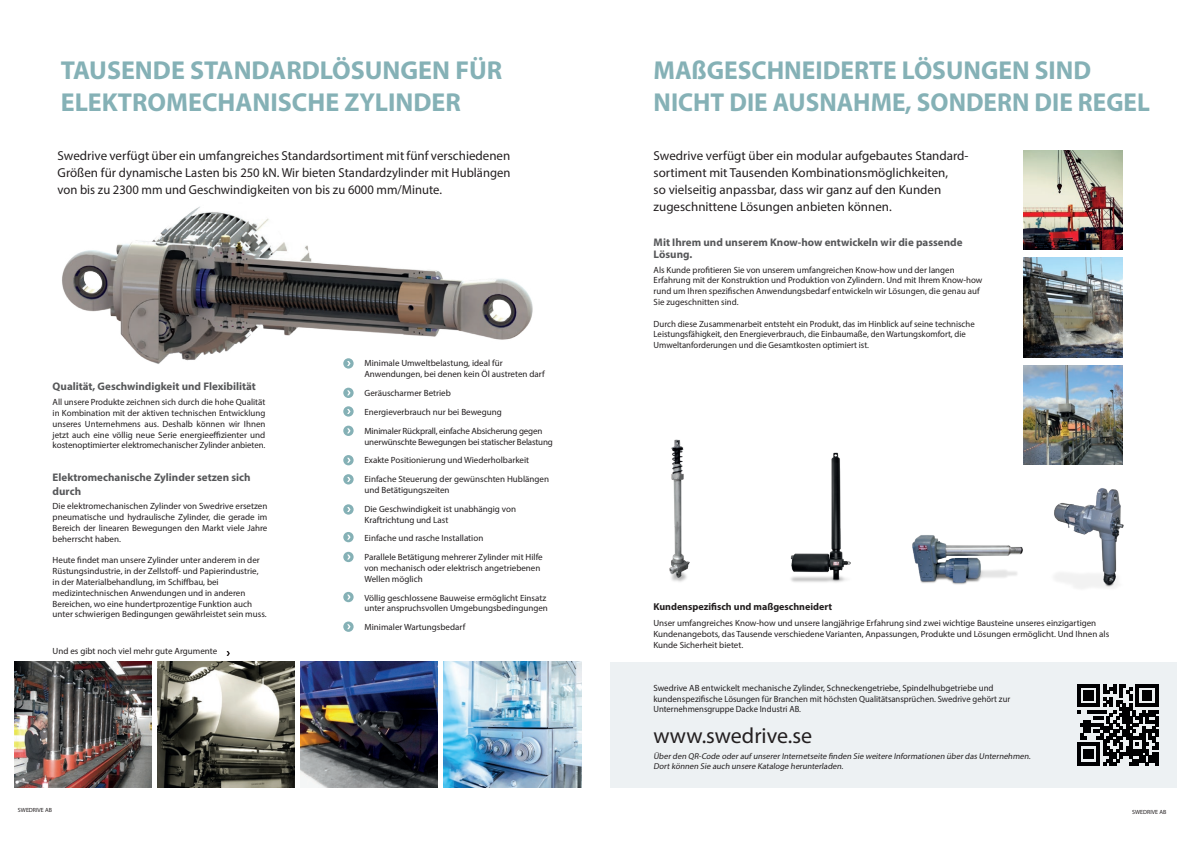
<style>
.page{position:relative;width:1191px;height:842px;background:#fff}
.page>*{position:absolute;margin:0;border:0;box-sizing:border-box;transform-origin:0 0}
.t1{font:700 26px/31.2px "Myriad Pro";color:#85b1b6}
.t2{font:22px "Myriad Pro";color:#231f20}
.t3{font:13px/17px "Myriad Pro";color:#231f20}
.t4{font:700 11px/13.2px "Myriad Pro";color:#57585a}
.t5{font:700 10px "Myriad Pro";color:#231f20}
.t6{font:9px/10.8px "Myriad Pro";color:#231f20}
.t7{font:8.5px/10px "Myriad Pro";color:#231f20}
.t8{font:6px "Myriad Pro";color:#231f20}
</style>
<div class="page">
<img style="left:62px;top:206px;width:471px;height:225px">
<img style="left:158px;top:662px;width:137px;height:126px">
<img style="left:14px;top:662px;width:137px;height:126px">
<img style="left:444px;top:662px;width:137px;height:126px">
<img style="left:301px;top:662px;width:137px;height:126px">
<div style="left:343px;top:358px;width:10px;height:11px;background:#85b1b6;border-radius:50%"></div>
<svg style="left:347px;top:361px;width:3px;height:5px"></svg>
<div style="left:343px;top:406px;width:10px;height:11px;background:#85b1b6;border-radius:50%"></div>
<svg style="left:347px;top:409px;width:3px;height:5px"></svg>
<div style="left:343px;top:388px;width:10px;height:10px;background:#85b1b6;border-radius:50%"></div>
<svg style="left:347px;top:390px;width:3px;height:5px"></svg>
<div style="left:343px;top:426px;width:10px;height:10px;background:#85b1b6;border-radius:50%"></div>
<svg style="left:347px;top:428px;width:3px;height:5px"></svg>
<svg style="left:343px;top:592px;width:10px;height:10px"></svg>
<svg style="left:347px;top:595px;width:3px;height:4px"></svg>
<div style="left:343px;top:621px;width:10px;height:11px;background:#85b1b6;border-radius:50%"></div>
<svg style="left:347px;top:624px;width:3px;height:5px"></svg>
<div style="left:343px;top:455px;width:10px;height:10px;background:#85b1b6;border-radius:50%"></div>
<svg style="left:347px;top:458px;width:3px;height:5px"></svg>
<div style="left:343px;top:474px;width:10px;height:10px;background:#85b1b6;border-radius:50%"></div>
<svg style="left:347px;top:477px;width:3px;height:5px"></svg>
<div style="left:343px;top:504px;width:10px;height:11px;background:#85b1b6;border-radius:50%"></div>
<svg style="left:347px;top:507px;width:3px;height:5px"></svg>
<div style="left:343px;top:532px;width:10px;height:10px;background:#85b1b6;border-radius:50%"></div>
<svg style="left:347px;top:535px;width:3px;height:5px"></svg>
<div style="left:343px;top:552px;width:10px;height:10px;background:#85b1b6;border-radius:50%"></div>
<svg style="left:347px;top:554px;width:3px;height:5px"></svg>
<img style="left:912px;top:535px;width:111px;height:50px">
<img style="left:1054px;top:488px;width:70px;height:101px">
<img style="left:669px;top:439px;width:21px;height:143px">
<img style="left:1023px;top:258px;width:99px;height:99px">
<img style="left:1023px;top:366px;width:99px;height:99px">
<img style="left:1023px;top:150px;width:99px;height:99px">
<div style="left:610px;top:662px;width:566px;height:125px;background:#edf1f3"></div>
<svg style="left:1077px;top:684px;width:81px;height:81px"></svg>
<img style="left:790px;top:452px;width:61px;height:131px">
<svg style="left:226px;top:651px;width:4px;height:5px"></svg>
<h1 class="t1" style="left:61px;top:54px;width:443px">TAUSENDE STANDARDLÖSUNGEN FÜR<br>ELEKTROMECHANISCHE ZYLINDER</h1>
<h3 class="t3" style="left:58px;top:147px;width:454px;text-align:justify">Swedrive verfügt über ein umfangreiches Standardsortiment mit fünf verschiedenen Größen für dynamische Lasten bis 250 kN. Wir bieten Standardzylinder mit Hublängen von bis zu 2300 mm und Geschwindigkeiten von bis zu 6000 mm/Minute.</h3>
<p class="t4" style="left:53px;top:380px;width:205px">Qualität, Geschwindigkeit und Flexibilität</p>
<p class="t6" style="left:53px;top:397px;width:214px;text-align:justify">All unsere Produkte zeichnen sich durch die hohe Qualität in Kombination mit der aktiven technischen Entwicklung unseres Unternehmens aus. Deshalb können wir Ihnen jetzt auch eine völlig neue Serie energieeffizienter und kostenoptimierter elektromechanischer Zylinder anbieten.</p>
<p class="t4" style="left:53px;top:471px;width:199px">Elektromechanische Zylinder setzen sich durch</p>
<p class="t6" style="left:53px;top:501px;width:216px;text-align:justify">Die elektromechanischen Zylinder von Swedrive ersetzen pneumatische und hydraulische Zylinder, die gerade im Bereich der linearen Bewegungen den Markt viele Jahre beherrscht haben.</p>
<p class="t6" style="left:53px;top:555px;width:215px">Heute findet man unsere Zylinder unter anderem in der Rüstungsindustrie, in der Zellstoff- und Papierindustrie, in der Materialbehandlung, im Schiffbau, bei medizintechnischen Anwendungen und in anderen Bereichen, wo eine hundertprozentige Funktion auch unter schwierigen Bedingungen gewährleistet sein muss.</p>
<p class="t6" style="left:53px;top:645px;width:166px">Und es gibt noch viel mehr gute Argumente</p>
<p class="t8" style="left:18px;top:806px;width:36px">SWEDRIVE AB</p>
<p class="t6" style="left:364px;top:358px;width:182px">Minimale Umweltbelastung, ideal für<br>Anwendungen, bei denen kein Öl austreten darf</p>
<p class="t6" style="left:364px;top:383px;width:179px;line-height:18.8px">Geräuscharmer Betrieb<br>Energieverbrauch nur bei Bewegung<br>Minimaler Rückprall, einfache Absicherung gegen</p>
<p class="t6" style="left:364px;top:432px;width:190px;line-height:18.8px">unerwünschte Bewegungen bei statischer Belastung<br>Exakte Positionierung und Wiederholbarkeit<br>Einfache Steuerung der gewünschten Hublängen</p>
<p class="t6" style="left:364px;top:480px;width:153px;line-height:18.8px">und Betätigungszeiten<br>Die Geschwindigkeit ist unabhängig von</p>
<p class="t6" style="left:364px;top:510px;width:180px;line-height:18.8px">Kraftrichtung und Last<br>Einfache und rasche Installation<br>Parallele Betätigung mehrerer Zylinder mit Hilfe</p>
<p class="t6" style="left:364px;top:562px;width:177px">von mechanisch oder elektrisch angetriebenen<br>Wellen möglich</p>
<p class="t6" style="left:364px;top:592px;width:185px">Völlig geschlossene Bauweise ermöglicht Einsatz unter anspruchsvollen Umgebungsbedingungen</p>
<p class="t6" style="left:364px;top:621px;width:102px">Minimaler Wartungsbedarf</p>
<h1 class="t1" style="left:653px;top:54px;width:498px">MAßGESCHNEIDERTE LÖSUNGEN SIND<br>NICHT DIE AUSNAHME, SONDERN DIE REGEL</h1>
<h3 class="t3" style="left:653px;top:147px;width:316px">Swedrive verfügt über ein modular aufgebautes Standard&shy;sortiment mit Tausenden Kombinationsmöglichkeiten,<br>so vielseitig anpassbar, dass wir ganz auf den Kunden zugeschnittene Lösungen anbieten können.</h3>
<p class="t4" style="left:653px;top:236px;width:310px;line-height:12px">Mit Ihrem und unserem Know-how entwickeln wir die passende<br>Lösung.</p>
<p class="t6" style="left:653px;top:264px;width:330px">Als Kunde profitieren Sie von unserem umfangreichen Know-how und der langen Erfahrung mit der Konstruktion und Produktion von Zylindern. Und mit Ihrem Know-how rund um Ihren spezifischen Anwendungsbedarf entwickeln wir Lösungen, die genau auf Sie zugeschnitten sind.</p>
<p class="t6" style="left:653px;top:318px;width:322px">Durch diese Zusammenarbeit entsteht ein Produkt, das im Hinblick auf seine technische<br>Leistungsfähigkeit, den Energieverbrauch, die Einbaumaße, den Wartungskomfort, die<br>Umweltanforderungen und die Gesamtkosten optimiert ist.</p>
<p class="t5" style="left:653px;top:600px;width:180px">Kundenspezifisch und maßgeschneidert</p>
<p class="t6" style="left:653px;top:618px;width:457px">Unser umfangreiches Know-how und unsere langjährige Erfahrung sind zwei wichtige Bausteine unseres einzigartigen<br>Kundenangebots, das Tausende verschiedene Varianten, Anpassungen, Produkte und Lösungen ermöglicht. Und Ihnen als<br>Kunde Sicherheit bietet.</p>
<p class="t6" style="left:653px;top:682px;width:358px">Swedrive AB entwickelt mechanische Zylinder, Schneckengetriebe, Spindelhubgetriebe und kundenspezifische Lösungen für Branchen mit höchsten Qualitätsansprüchen. Swedrive gehört zur<br>Unternehmensgruppe Dacke Industri AB.</p>
<h2 class="t2" style="left:653px;top:721px;width:160px">www.swedrive.se</h2>
<p class="t7" style="left:653px;top:750px;width:380px">Über den QR-Code oder auf unserer Internetseite finden Sie weitere Informationen über das Unternehmen.<br>Dort können Sie auch unsere Kataloge herunterladen.</p>
<p class="t8" style="left:1132px;top:808px;width:36px">SWEDRIVE AB</p>
</div>
